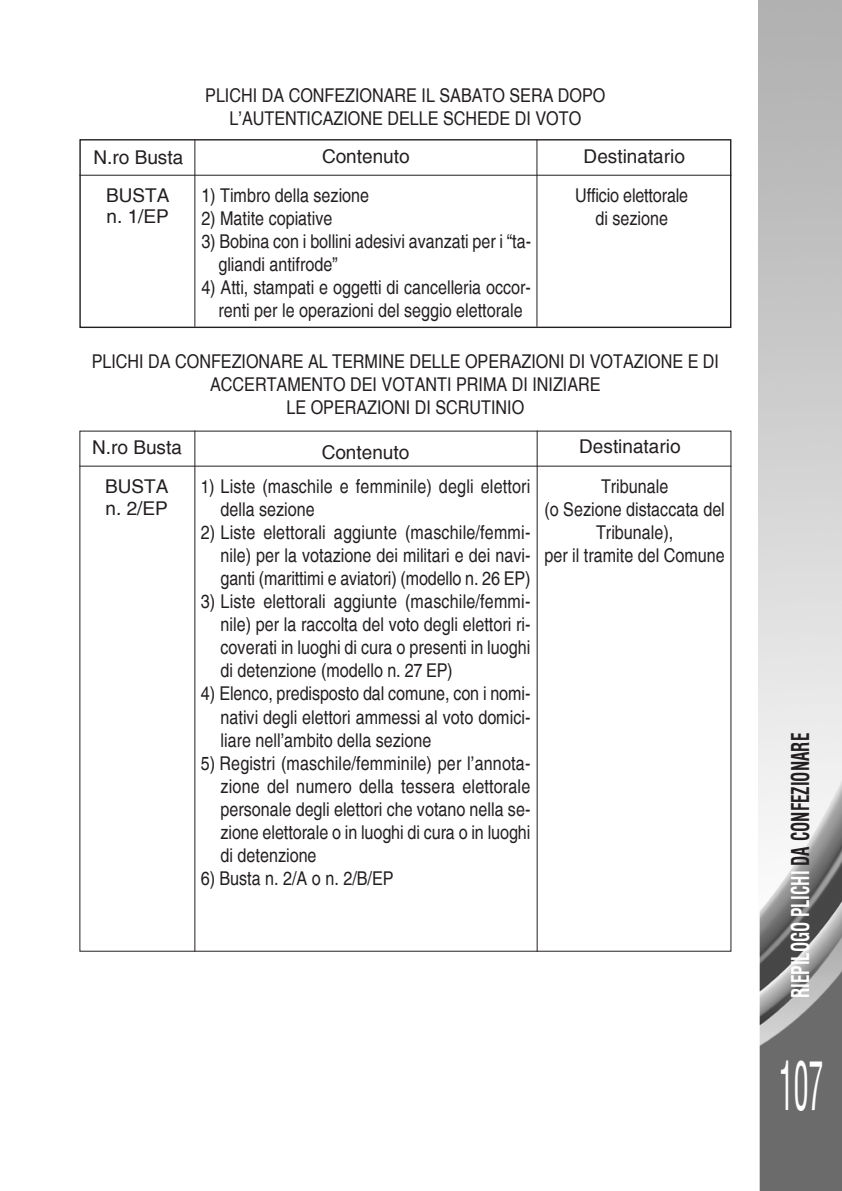
<style>
.page{position:relative;width:842px;height:1191px;background:#fff}
.page>*{position:absolute;margin:0;border:0;box-sizing:border-box;transform-origin:0 0}
.t1{font:condensed 66px "Helvetica";color:#fff;scale:.45 1}
.t2{font:700 condensed 24px "Helvetica";color:#fff;scale:.7 1}
.t3{font:19px/23px "Helvetica";color:#231f20;text-align:justify;scale:.85 1}
.t4{font:19px "Helvetica";color:#231f20}
.s1{font-size:18px}
.s2{color:#231f20}
</style>
<div class="page">
<img style="left:758px;top:0;width:84px;height:1191px">
<div style="left:79px;top:139px;width:652px;height:189px;border:1px solid #231f20"></div>
<hr style="left:194px;top:140px;width:1px;height:187px;background:#231f20">
<hr style="left:536px;top:140px;width:1px;height:187px;background:#231f20">
<hr style="left:79px;top:175px;width:652px;height:1px;background:#231f20">
<hr style="left:194px;top:430px;width:1px;height:521px;background:#231f20">
<hr style="left:537px;top:430px;width:1px;height:521px;background:#231f20">
<hr style="left:79px;top:465px;width:652px;height:1px;background:#231f20">
<p class="t3" style="left:205px;top:83px;width:472px">PLICHI DA CONFEZIONARE IL SABATO SERA DOPO</p>
<p class="t3" style="left:229px;top:106px;width:415px">L’AUTENTICAZIONE DELLE SCHEDE DI VOTO</p>
<p class="t4" style="left:94px;top:147px;width:91px">N.ro Busta</p>
<p class="t4" style="left:322px;top:146px;width:89px">Contenuto</p>
<p class="t4" style="left:584px;top:145px;width:103px">Destinatario</p>
<p class="t3" style="left:575px;top:184px;width:134px">Ufficio elettorale</p>
<p class="t3" style="left:595px;top:207px;width:87px">di sezione</p>
<p class="t3" style="left:201px;top:184px;width:199px">1) Timbro della sezione</p>
<p class="t3" style="left:201px;top:207px;width:156px">2) Matite copiative</p>
<p class="t3" style="left:218px;top:230px;width:369px;text-indent:-17px">3) Bobina con i bollini adesivi avanzati per i “ta&shy;gliandi antifrode”</p>
<p class="t3" style="left:201px;top:276px;width:389px;text-align:center">4) Atti, stampati e oggetti di cancelleria occor&shy;renti per le operazioni del seggio elettorale</p>
<p class="t4" style="left:106px;top:184px;width:65px">BUSTA</p>
<p class="t4" style="left:107px;top:205px;width:64px">n. 1/EP</p>
<p class="t3" style="left:92px;top:350px;width:739px">PLICHI DA CONFEZIONARE AL TERMINE DELLE OPERAZIONI DI VOTAZIONE E DI</p>
<p class="t3" style="left:210px;top:372px;width:461px">ACCERTAMENTO DEI VOTANTI PRIMA DI INIZIARE</p>
<p class="t3" style="left:286px;top:395px;width:281px">LE OPERAZIONI DI SCRUTINIO</p>
<p class="t4" style="left:92px;top:436px;width:91px">N.ro Busta</p>
<p class="t4" style="left:105px;top:476px;width:65px">BUSTA</p>
<p class="t4" style="left:106px;top:498px;width:64px">n. 2/EP</p>
<p class="t4" style="left:322px;top:442px;width:89px">Contenuto</p>
<p class="t4" style="left:579px;top:436px;width:103px">Destinatario</p>
<p class="t3" style="left:221px;top:475px;width:366px;text-indent:-20px"><span class="s1">1</span>) Liste (maschile e femminile) degli elettori della sezione</p>
<p class="t3" style="left:221px;top:521px;width:366px;text-indent:-20px">2) Liste elettorali aggiunte (maschile/femmi&shy;nile) per la votazione dei militari e dei navi&shy;ganti (marittimi e aviatori) (modello n. 26 EP)</p>
<p class="t3" style="left:221px;top:590px;width:366px;text-indent:-20px">3) Liste elettorali aggiunte (maschile/femmi&shy;nile) per la raccolta del voto degli elettori ri&shy;coverati in luoghi di cura o presenti in luoghi di detenzione (modello n. 27 EP)</p>
<p class="t3" style="left:221px;top:682px;width:366px;text-indent:-20px">4) Elenco, predisposto dal comune, con i nomi&shy;nativi degli elettori ammessi al voto domici&shy;liare nell’ambito della sezione</p>
<p class="t3" style="left:221px;top:751px;width:366px;text-indent:-20px">5) Registri (maschile/femminile) per l’annota&shy;zione del numero della tessera elettorale personale degli elettori che votano nella se&shy;zione elettorale o in luoghi di cura o in luoghi di detenzione</p>
<p class="t3" style="left:201px;top:866px;width:228px">6) Busta n. 2/A o n. 2/B/EP</p>
<p class="t3" style="left:601px;top:475px;width:81px">Tribunale</p>
<p class="t3" style="left:544px;top:498px;width:214px;text-align:center">(o Sezione distaccata del<br>Tribunale),</p>
<p class="t3" style="left:544px;top:544px;width:214px">per il tramite del Comune</p>
<p class="t2" style="left:785px;top:998px;width:380px;rotate:-90deg">RIEPILOGO PLICHI <span class="s2">DA CONFEZIONARE</span></p>
<p class="t1" style="left:779px;top:1044px;width:100px">107</p>
</div>
